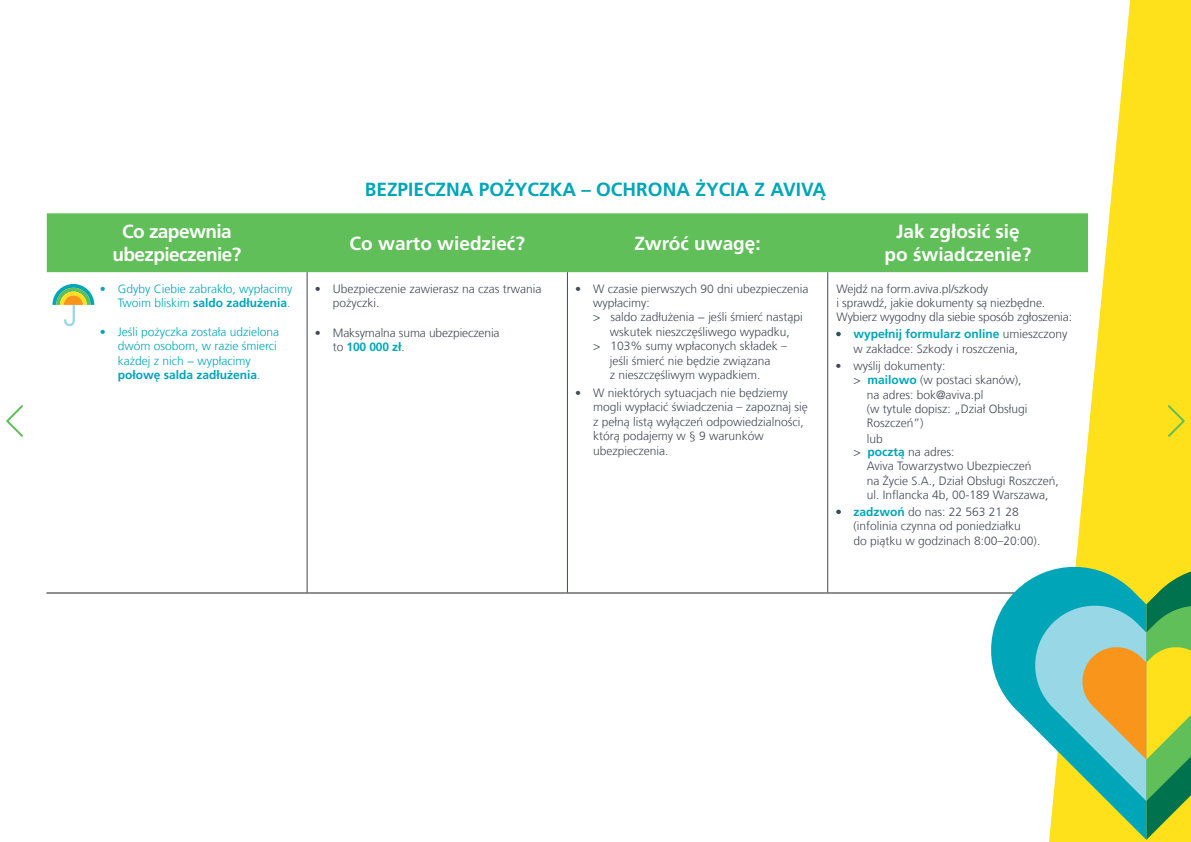
<style>
.page{position:relative;width:1191px;height:842px;background:#fff}
.page>*{position:absolute;margin:0;border:0;box-sizing:border-box;transform-origin:0 0}
.t1{font:700 19px/22.8px "Frutiger LT Pro";color:#fff;text-align:center}
.t2{font:700 19px "Frutiger LT Com";color:#00a6b8}
.t3{font:700 19px/22.8px "Frutiger LT Pro";letter-spacing:-.03em;color:#fff;text-align:center}
.t4{font:300 12px/14.4px "Frutiger LT Com";color:#434956}
.t5{font:300 12px/14.4px "Frutiger LT Com";color:#00a6b8;text-align:right}
.s1{font-weight:700}
.s2{font-weight:700;color:#00a6b8}
</style>
<div class="page">
<div style="left:47px;top:213px;width:1002px;height:59px;background:#60bf58"></div>
<hr style="left:307px;top:272px;width:1px;height:320px;background:#434956">
<hr style="left:567px;top:272px;width:1px;height:320px;background:#434956">
<hr style="left:827px;top:272px;width:1px;height:320px;background:#434956">
<hr style="left:46px;top:593px;width:1041px;height:1px;background:#241f1f">
<svg style="left:1049px;top:0;width:142px;height:842px;fill:#ffe11b"></svg>
<svg style="left:1166px;top:403px;width:20px;height:36px"></svg>
<svg style="left:52px;top:284px;width:42px;height:42px"></svg>
<svg style="left:983px;top:580px;width:46px;height:143px;fill:#00a6b8"></svg>
<svg style="left:1029px;top:559px;width:162px;height:281px;background:#94c27f"></svg>
<svg style="left:836px;top:332px;width:4px;height:4px"></svg>
<svg style="left:836px;top:510px;width:5px;height:4px"></svg>
<svg style="left:6px;top:405px;width:17px;height:32px"></svg>
<h1 class="t2" style="left:365px;top:178px;width:463px">BEZPIECZNA POŻYCZKA – OCHRONA ŻYCIA Z AVIVĄ</h1>
<h1 class="t3" style="left:112px;top:221px;width:130px">Co zapewnia ubezpieczenie?</h1>
<h1 class="t1" style="left:349px;top:232px;width:177px">Co warto wiedzieć?</h1>
<h1 class="t1" style="left:634px;top:232px;width:128px">Zwróć uwagę:</h1>
<h1 class="t1" style="left:884px;top:221px;width:148px">Jak zgłosić się po świadczenie?</h1>
<p class="t5" style="left:100px;top:281px;width:194px">• Gdyby Ciebie zabrakło, wypłacimy<br>Twoim bliskim <span class="s1">saldo zadłużenia</span>.</p>
<p class="t5" style="left:118px;top:324px;width:163px;text-align:left;text-indent:-18px">• Jeśli pożyczka została udzielona dwóm osobom, w razie śmierci każdej z nich − wypłacimy <span class="s1">połowę salda zadłużenia</span>.</p>
<p class="t4" style="left:836px;top:281px;width:237px">Wejdź na form.aviva.pl/szkody<br>i sprawdź, jakie dokumenty są niezbędne.<br>Wybierz wygodny dla siebie sposób zgłoszenia:</p>
<p class="t4" style="left:853px;top:327px;width:216px;text-indent:-18px"><span class="s2">• wypełnij formularz online</span> umieszczony w zakładce: Szkody i roszczenia,</p>
<p class="t4" style="left:835px;top:358px;width:112px">• wyślij dokumenty:</p>
<p class="t4" style="left:853px;top:373px;width:169px">&gt; <span class="s2">mailowo</span> (w postaci skanów),</p>
<p class="t4" style="left:867px;top:387px;width:118px">na adres: bok@aviva.pl</p>
<p class="t4" style="left:867px;top:402px;width:162px">(w tytule dopisz: „Dział Obsługi</p>
<p class="t4" style="left:867px;top:416px;width:58px">Roszczeń”)</p>
<p class="t4" style="left:853px;top:433px;width:103px;line-height:12.4px;text-indent:13px">lub<br>&gt; <span class="s2">pocztą</span> na adres:</p>
<p class="t4" style="left:867px;top:459px;width:194px">Aviva Towarzystwo Ubezpieczeń<br>na Życie S.A., Dział Obsługi Roszczeń, ul. Inflancka 4b, 00-189 Warszawa,</p>
<p class="t4" style="left:853px;top:505px;width:188px;text-indent:-18px"><span class="s2">• zadzwoń</span> do nas: 22 563 21 28 (infolinia czynna od poniedziałku<br>do piątku w godzinach 8:00–20:00).</p>
<p class="t4" style="left:333px;top:281px;width:210px;text-indent:-18px">• Ubezpieczenie zawierasz na czas trwania pożyczki.</p>
<p class="t4" style="left:333px;top:326px;width:168px;text-indent:-18px">• Maksymalna suma ubezpieczenia to <span class="s2">100 000 zł</span>.</p>
<p class="t4" style="left:575px;top:281px;width:235px">• W czasie pierwszych 90 dni ubezpieczenia</p>
<p class="t4" style="left:593px;top:296px;width:58px">wypłacimy:</p>
<p class="t4" style="left:593px;top:310px;width:211px">&gt; saldo zadłużenia − jeśli śmierć nastąpi</p>
<p class="t4" style="left:610px;top:324px;width:182px">wskutek nieszczęśliwego wypadku,</p>
<p class="t4" style="left:593px;top:339px;width:195px">&gt; 103% sumy wpłaconych składek –</p>
<p class="t4" style="left:610px;top:353px;width:162px">jeśli śmierć nie będzie związana</p>
<p class="t4" style="left:610px;top:368px;width:152px">z nieszczęśliwym wypadkiem.</p>
<p class="t4" style="left:593px;top:386px;width:216px;text-indent:-18px">• W niektórych sytuacjach nie będziemy mogli wypłacić świadczenia – zapoznaj się z pełną listą wyłączeń odpowiedzialności, którą podajemy w § 9 warunków ubezpieczenia.</p>
</div>
